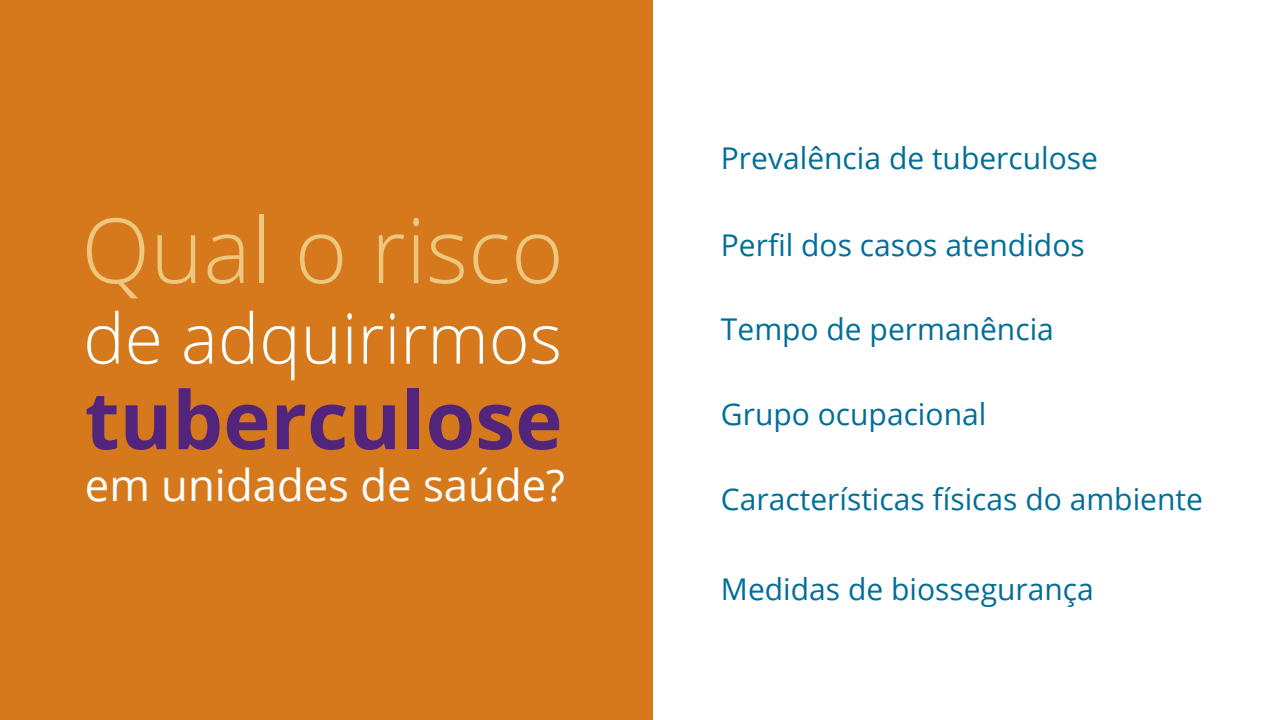
<style>
.page{position:relative;width:1280px;height:720px;background:#fff}
.page>*{position:absolute;margin:0;border:0;box-sizing:border-box;transform-origin:0 0}
.t1{font:300 90px "Open Sans";color:#ecc77d}
.t2{font:700 80.25px "Open Sans";color:#53247c}
.t3{font:300 69.6px "Open Sans";color:#fff}
.t4{font:43.65px "Open Sans";color:#fff}
.t5{font:30px "Open Sans";color:#006e99}
</style>
<div class="page">
<div style="left:0;top:0;width:652px;height:720px;background:#d6791d"></div>
<h1 class="t1" style="left:81px;top:189px;width:484px">Qual o risco</h1>
<h3 class="t3" style="left:83px;top:291px;width:480px">de adquirirmos</h3>
<h2 class="t2" style="left:85px;top:363px;width:479px">tuberculose</h2>
<h3 class="t4" style="left:85px;top:456px;width:481px">em unidades de saúde?</h3>
<p class="t5" style="left:721px;top:138px;width:379px">Prevalência de tuberculose</p>
<p class="t5" style="left:721px;top:224px;width:365px">Perfil dos casos atendidos</p>
<p class="t5" style="left:721px;top:308px;width:334px">Tempo de permanência</p>
<p class="t5" style="left:721px;top:394px;width:267px">Grupo ocupacional</p>
<p class="t5" style="left:721px;top:479px;width:483px">Características físicas do ambiente</p>
<p class="t5" style="left:721px;top:568px;width:374px">Medidas de biossegurança</p>
</div>
